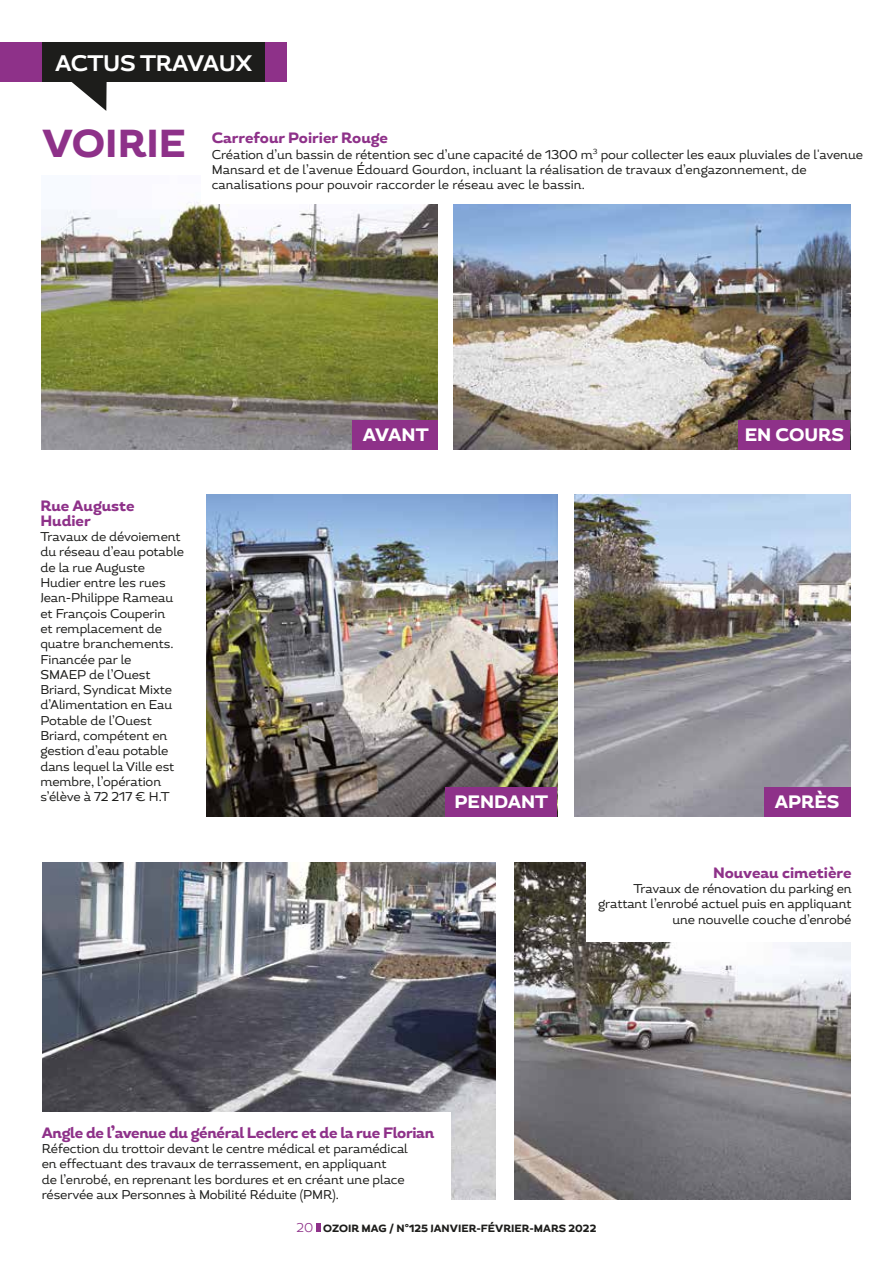
<style>
.page{position:relative;width:893px;height:1263px;background:#fff}
.page>*{position:absolute;margin:0;border:0;box-sizing:border-box;transform-origin:0 0}
.t1{font:800 39px "Magallanes";color:#8e3189}
.t2{font:700 22.5px "Magallanes";letter-spacing:-.01em;color:#fff}
.t3{font:800 18px "Magallanes";color:#fff}
.t4{font:800 15px/15.3px "Magallanes";letter-spacing:-.01em;color:#8e3189}
.t5{font:12.75px/15.3px "Magallanes";letter-spacing:-.01em;color:#1d1d1b}
.t6{font:800 10.5px "Magallanes";color:#1d1d1b}
.s1{font-weight:300;font-size:12.75px;color:#8e3189}
</style>
<div class="page">
<img style="left:43px;top:862px;width:452px;height:338px">
<div style="left:31px;top:1112px;width:420px;height:98px;background:#fff"></div>
<img style="left:206px;top:495px;width:351px;height:321px">
<img style="left:41px;top:201px;width:397px;height:248px">
<img style="left:454px;top:204px;width:396px;height:245px">
<img style="left:514px;top:862px;width:336px;height:338px">
<div style="left:353px;top:420px;width:85px;height:29px;background:#8e3189"></div>
<div style="left:738px;top:420px;width:112px;height:29px;background:#8e3189"></div>
<div style="left:587px;top:850px;width:275px;height:92px;background:#fff"></div>
<div style="left:201px;top:114px;width:673px;height:89px;background:#fff"></div>
<img style="left:574px;top:495px;width:276px;height:321px">
<div style="left:764px;top:787px;width:86px;height:29px;background:#8e3189"></div>
<div style="left:445px;top:787px;width:112px;height:29px;background:#8e3189"></div>
<div style="left:0;top:43px;width:43px;height:39px;background:#8e3189"></div>
<div style="left:265px;top:43px;width:22px;height:39px;background:#8e3189"></div>
<div style="left:43px;top:43px;width:222px;height:39px;background:#1d1d1b"></div>
<svg style="left:71px;top:82px;width:36px;height:29px"></svg>
<div style="left:316px;top:1223px;width:5px;height:9px;background:#8e3189"></div>
<h2 class="t2" style="left:55px;top:49px;width:199px">ACTUS TRAVAUX</h2>
<h1 class="t1" style="left:43px;top:119px;width:145px">VOIRIE</h1>
<p class="t4" style="left:212px;top:131px;width:178px">Carrefour Poirier Rouge</p>
<p class="t5" style="left:212px;top:147px;width:653px">Création d’un bassin de rétention sec d’une capacité de 1300 m<sup>3</sup> pour collecter les eaux pluviales de l'avenue<br>Mansard et de l’avenue Édouard Gourdon, incluant la réalisation de travaux d’engazonnement, de canalisations pour pouvoir raccorder le réseau avec le bassin.</p>
<p class="t4" style="left:40px;top:498px;width:96px">Rue Auguste<br>Hudier</p>
<p class="t5" style="left:40px;top:529px;width:145px">Travaux de dévoiement du réseau d’eau potable de la rue Auguste<br>Hudier entre les rues<br>Jean-Philippe Rameau et François Couperin<br>et remplacement de quatre branchements.<br>Financée par le<br>SMAEP de l’Ouest<br>Briard, Syndicat Mixte d’Alimentation en Eau<br>Potable de l’Ouest<br>Briard, compétent en gestion d’eau potable dans lequel la Ville est membre, l’opération s’élève à 72 217 € H.T</p>
<h3 class="t3" style="left:363px;top:424px;width:67px">AVANT</h3>
<h3 class="t3" style="left:745px;top:424px;width:101px">EN COURS</h3>
<h3 class="t3" style="left:454px;top:790px;width:95px">PENDANT</h3>
<h3 class="t3" style="left:775px;top:790px;width:66px">APRÈS</h3>
<p class="t4" style="left:713px;top:865px;width:140px">Nouveau cimetière</p>
<p class="t5" style="left:598px;top:881px;width:255px;text-align:right">Travaux de rénovation du parking en grattant l’enrobé actuel puis en appliquant une nouvelle couche d’enrobé</p>
<p class="t4" style="left:42px;top:1126px;width:394px">Angle de l’avenue du général Leclerc et de la rue Florian</p>
<p class="t5" style="left:42px;top:1141px;width:368px">Réfection du trottoir devant le centre médical et paramédical en effectuant des travaux de terrassement, en appliquant<br>de l’enrobé, en reprenant les bordures et en créant une place réservée aux Personnes à Mobilité Réduite (PMR).</p>
<p class="t6" style="left:297px;top:1222px;width:301px"><span class="s1">20</span> OZOIR MAG / N°125 JANVIER-FÉVRIER-MARS 2022</p>
</div>
